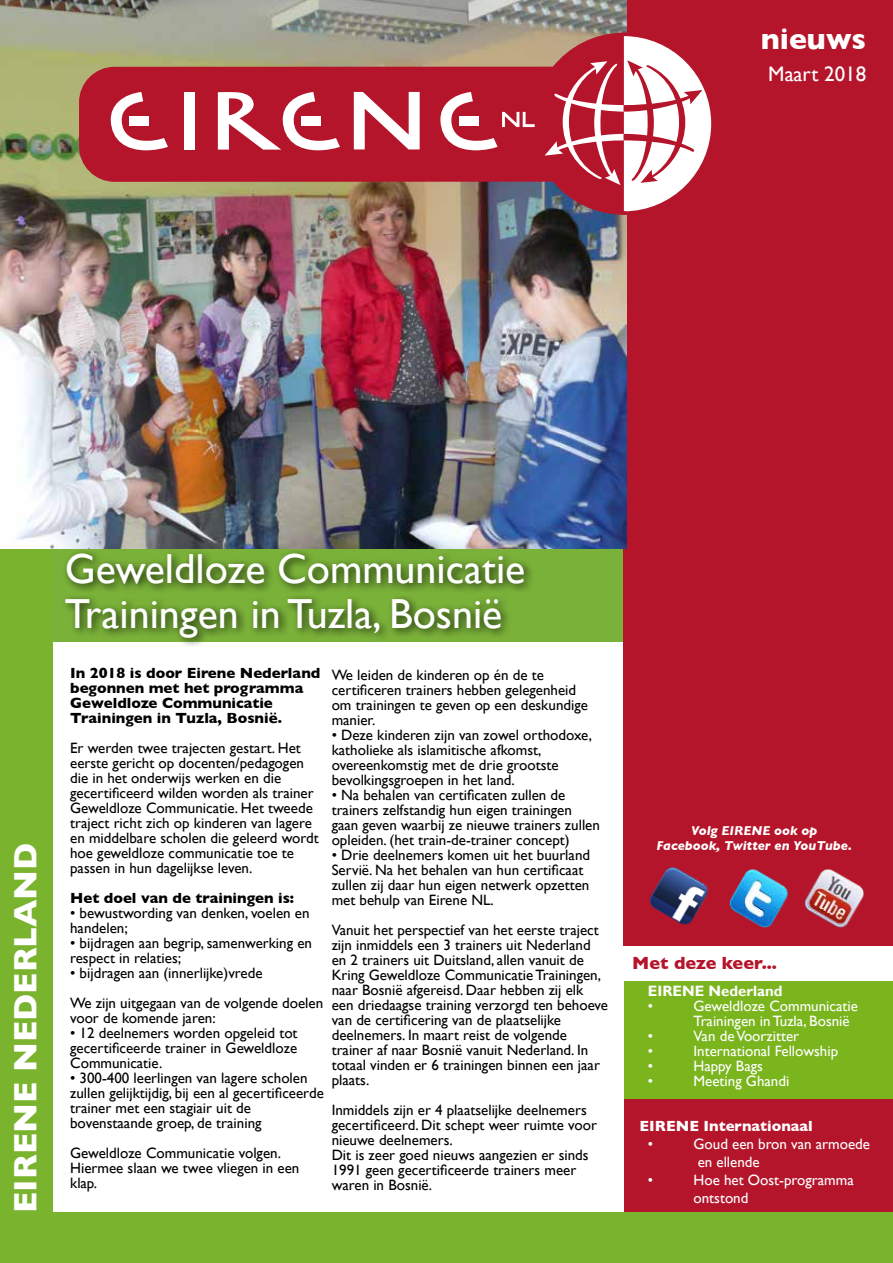
<style>
.page{position:relative;width:893px;height:1263px;background:#fff}
.page>*{position:absolute;margin:0;border:0;box-sizing:border-box;transform-origin:0 0}
.t1{font:42px/45px "Gill Sans";color:#fff}
.t2{font:700 33px "Gill Sans";color:#fff}
.t3{font:700 30px "Gill Sans";color:#fff}
.t4{font:21px "Gill Sans";color:#fff}
.t5{font:700 18px "Gill Sans";color:#b5152b}
.t6{font:15px/15px "Gill Sans";color:#000}
.t7{font:15px/18px "Gill Sans";color:#fff}
.t8{font:700 15px/15px "Gill Sans";color:#000}
.t9{font:700 15px "Gill Sans";color:#fff}
.t10{font:700 15px "Gill Sans";color:#fff}
.t11{font:italic 700 13.05px/15px "Gill Sans";color:#fff;text-align:center}
</style>
<div class="page">
<div style="left:0;top:549px;width:631px;height:92px;background:#7ab139"></div>
<div style="left:0;top:184px;width:53px;height:1029px;background:#7ab32d"></div>
<div style="left:624px;top:0;width:269px;height:966px;background:#b5152b"></div>
<div style="left:624px;top:1099px;width:269px;height:113px;background:#b5152b"></div>
<img style="left:0;top:0;width:626px;height:549px">
<div style="left:624px;top:981px;width:269px;height:118px;background:#7ab51d"></div>
<img style="left:649px;top:867px;width:59px;height:58px">
<img style="left:729px;top:869px;width:59px;height:59px">
<img style="left:804px;top:869px;width:60px;height:59px">
<div style="left:0;top:1212px;width:893px;height:51px;background:#7ab32d"></div>
<div style="left:624px;top:946px;width:269px;height:35px;background:#fff"></div>
<div style="left:61px;top:549px;width:474px;height:99px;background:#000;opacity:.75"></div>
<img style="left:77px;top:31px;width:635px;height:185px">
<svg style="left:81px;top:34px;width:543px;height:179px;background:#a95251"></svg>
<div style="left:184px;top:92px;width:11px;height:58px;background:#fff"></div>
<svg style="left:110px;top:92px;width:58px;height:59px"></svg>
<svg style="left:218px;top:92px;width:122px;height:59px"></svg>
<svg style="left:354px;top:92px;width:66px;height:57px"></svg>
<svg style="left:545px;top:60px;width:157px;height:125px"></svg>
<svg style="left:440px;top:92px;width:95px;height:59px"></svg>
<h3 class="t3" style="left:761px;top:15px;width:107px">nieuws</h3>
<h3 class="t4" style="left:768px;top:61px;width:99px">Maart 2018</h3>
<h2 class="t2" style="left:-1px;top:1213px;width:372px;rotate:-90deg">EIRENE NEDERLAND</h2>
<h1 class="t1" style="left:65px;top:546px;width:462px">Geweldloze Communicatie<br>Trainingen in Tuzla, Bosnië</h1>
<p class="t8" style="left:70px;top:665px;width:252px">In 2018 is door Eirene Nederland begonnen met het programma<br>Geweldloze Communicatie<br>Trainingen in Tuzla, Bosnië.</p>
<p class="t6" style="left:70px;top:740px;width:250px">Er werden twee trajecten gestart. Het eerste gericht op docenten/pedagogen die in het onderwijs werken en die gecertificeerd wilden worden als trainer Geweldloze Communicatie. Het tweede traject richt zich op kinderen van lagere en middelbare scholen die geleerd wordt hoe geweldloze communicatie toe te passen in hun dagelijkse leven.</p>
<p class="t8" style="left:70px;top:890px;width:226px">Het doel van de trainingen is:</p>
<p class="t6" style="left:70px;top:905px;width:241px">• bewustwording van denken, voelen en handelen;</p>
<p class="t6" style="left:70px;top:935px;width:243px">• bijdragen aan begrip, samenwerking en respect in relaties;</p>
<p class="t6" style="left:70px;top:958px;width:255px;line-height:30px">• bijdragen aan (innerlijke)vrede<br>We zijn uitgegaan van de volgende doelen</p>
<p class="t6" style="left:70px;top:1010px;width:147px">voor de komende jaren:</p>
<p class="t6" style="left:70px;top:1025px;width:229px;text-align:justify">• 12 deelnemers worden opgeleid tot gecertificeerde trainer in Geweldloze Communicatie.</p>
<p class="t6" style="left:70px;top:1070px;width:255px">• 300-400 leerlingen van lagere scholen zullen gelijktijdig, bij een al gecertificeerde trainer met een stagiair uit de bovenstaande groep, de training</p>
<p class="t6" style="left:70px;top:1145px;width:231px">Geweldloze Communicatie volgen.<br>Hiermee slaan we twee vliegen in een klap.</p>
<p class="t6" style="left:332px;top:667px;width:258px">We leiden de kinderen op én de te certificeren trainers hebben gelegenheid om trainingen te geven op een deskundige manier.</p>
<p class="t6" style="left:332px;top:727px;width:262px">• Deze kinderen zijn van zowel orthodoxe, katholieke als islamitische afkomst, overeenkomstig met de drie grootste bevolkingsgroepen in het land.</p>
<p class="t6" style="left:332px;top:787px;width:270px">• Na behalen van certificaten zullen de trainers zelfstandig hun eigen trainingen gaan geven waarbij ze nieuwe trainers zullen opleiden. (het train-de-trainer concept)</p>
<p class="t6" style="left:332px;top:847px;width:260px">• Drie deelnemers komen uit het buurland Servië. Na het behalen van hun certificaat zullen zij daar hun eigen netwerk opzetten met behulp van Eirene NL.</p>
<p class="t6" style="left:332px;top:922px;width:278px">Vanuit het perspectief van het eerste traject zijn inmiddels een 3 trainers uit Nederland en 2 trainers uit Duitsland, allen vanuit de Kring Geweldloze Communicatie Trainingen, naar Bosnië afgereisd. Daar hebben zij elk een driedaagse training verzorgd ten behoeve van de certificering van de plaatselijke deelnemers. In maart reist de volgende trainer af naar Bosnië vanuit Nederland. In totaal vinden er 6 trainingen binnen een jaar plaats.</p>
<p class="t6" style="left:332px;top:1102px;width:267px">Inmiddels zijn er 4 plaatselijke deelnemers gecertificeerd. Dit schept weer ruimte voor nieuwe deelnemers.<br>Dit is zeer goed nieuws aangezien er sinds 1991 geen gecertificeerde trainers meer waren in Bosnië.</p>
<p class="t11" style="left:656px;top:823px;width:197px">Volg EIRENE ook op<br>Facebook, Twitter en YouTube.</p>
<p class="t5" style="left:632px;top:949px;width:146px">Met deze keer...</p>
<p class="t10" style="left:648px;top:982px;width:136px">EIRENE Nederland</p>
<p class="t7" style="left:648px;top:997px;width:7px">•</p>
<p class="t7" style="left:693px;top:998px;width:166px;line-height:15px">Geweldloze Communicatie<br>Trainingen in Tuzla, Bosnië</p>
<p class="t7" style="left:648px;top:1027px;width:7px">•</p>
<p class="t7" style="left:693px;top:1027px;width:107px">Van de Voorzitter</p>
<p class="t7" style="left:648px;top:1042px;width:7px">•</p>
<p class="t7" style="left:693px;top:1042px;width:146px">International Fellowship</p>
<p class="t7" style="left:648px;top:1057px;width:7px">•</p>
<p class="t7" style="left:693px;top:1057px;width:71px">Happy Bags</p>
<p class="t7" style="left:648px;top:1072px;width:7px">•</p>
<p class="t7" style="left:693px;top:1072px;width:97px">Meeting Ghandi</p>
<p class="t9" style="left:639px;top:1114px;width:175px">EIRENE Internationaal</p>
<p class="t7" style="left:648px;top:1135px;width:7px">•</p>
<p class="t7" style="left:693px;top:1135px;width:178px">Goud een bron van armoede en ellende</p>
<p class="t7" style="left:648px;top:1171px;width:7px">•</p>
<p class="t7" style="left:693px;top:1171px;width:162px">Hoe het Oost-programma ontstond</p>
</div>
